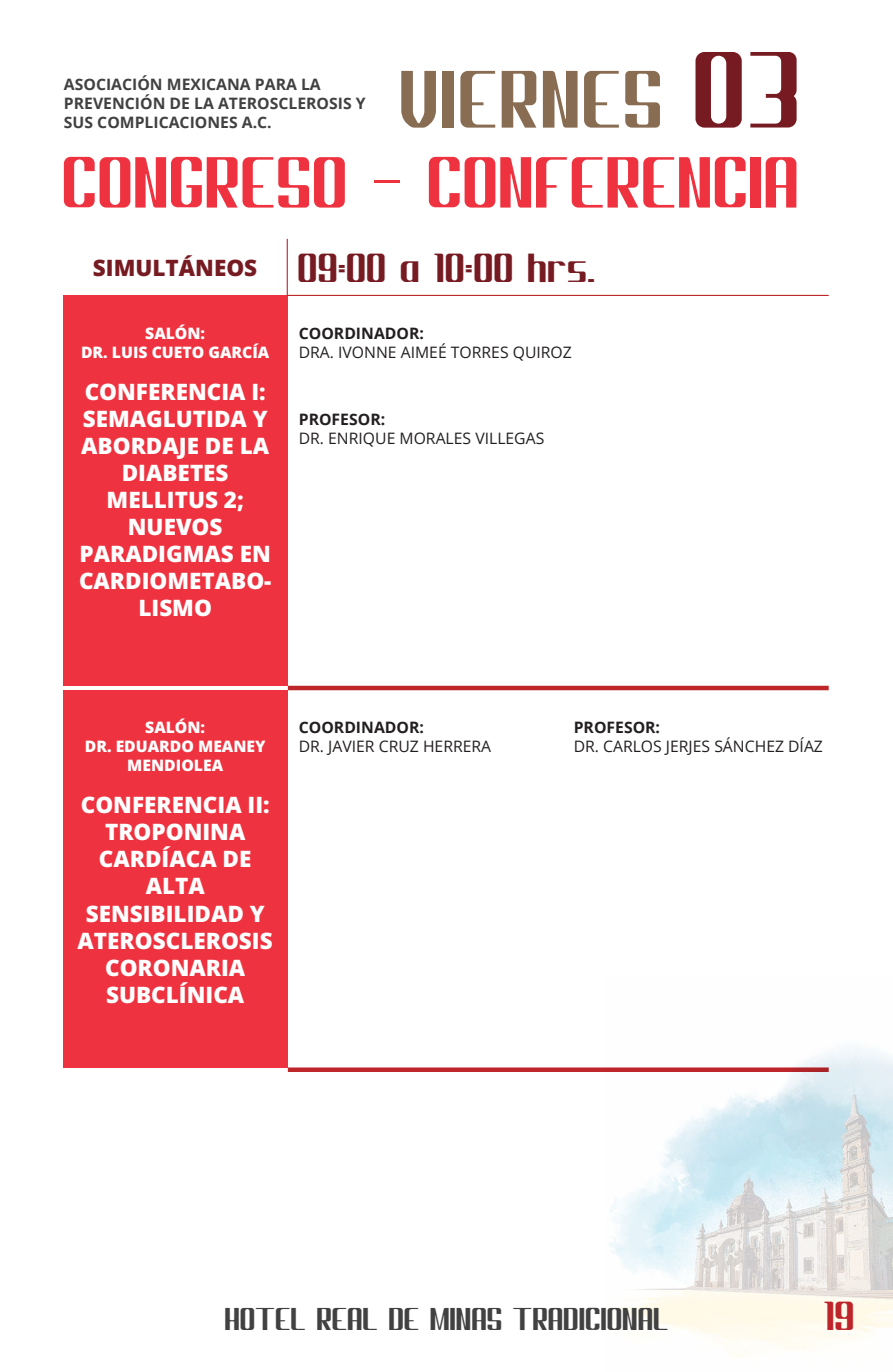
<style>
.page{position:relative;width:893px;height:1372px;background:#fff}
.page>*{position:absolute;margin:0;border:0;box-sizing:border-box;transform-origin:0 0}
.t1{font:81px "Phantom";letter-spacing:.02em;color:#896d53}
.t2{font:72px "Phantom";letter-spacing:.005em;color:#ee323f}
.t3{font:40.5px "Phantom";letter-spacing:.005em;color:#771b22}
.t4{font:40.5px "Phantom";color:#be252b}
.t5{font:31.5px "Phantom";color:#414142}
.t6{font:22.5px/27px "Open Sans";color:#fff;text-align:center}
.t7{font:22.5px "Open Sans";color:#771b22}
.t8{font:15.75px "Open Sans";color:#231f20}
.t9{font:700 15.75px/18.9px "Open Sans";color:#414142}
.t10{font:15.75px/18.9px "Open Sans";color:#fff;text-align:center}
.t11{font:700 15.75px "Open Sans";color:#231f20}
.s1{font-size:108px;color:#771b22}
</style>
<div class="page">
<div style="left:63px;top:296px;width:225px;height:390px;background:#ee323f"></div>
<div style="left:288px;top:685px;width:541px;height:5px;background:#be262b"></div>
<div style="left:63px;top:690px;width:225px;height:377px;background:#ee323f"></div>
<svg style="left:288px;top:1067px;width:318px;height:4px"></svg>
<hr style="left:287px;top:239px;width:1px;height:57px;background:#be262b">
<hr style="left:287px;top:295px;width:542px;height:1px;background:#be262b">
<img style="left:606px;top:1048px;width:287px;height:309px">
<h1 class="t1" style="left:399px;top:71px;width:403px">VIERNES <span class="s1">03</span></h1>
<h2 class="t2" style="left:62px;top:157px;width:738px">CONGRESO - CONFERENCIA</h2>
<p class="t9" style="left:64px;top:74px;width:303px">ASOCIACIÓN MEXICANA PARA LA<br>PREVENCIÓN DE LA ATEROSCLEROSIS Y<br>SUS COMPLICACIONES A.C.</p>
<p class="t7" style="left:93px;top:252px;width:166px">SIMULTÁNEOS</p>
<p class="t10" style="left:81px;top:323px;width:190px">SALÓN:<br>DR. LUIS CUETO GARCÍA</p>
<p class="t6" style="left:79px;top:378px;width:194px">CONFERENCIA I:<br>SEMAGLUTIDA Y<br>ABORDAJE DE LA<br>DIABETES<br>MELLITUS 2;<br>NUEVOS<br>PARADIGMAS EN<br>CARDIOMETABO-<br>LISMO</p>
<h3 class="t3" style="left:298px;top:254px;width:299px">09:00 a 10:00 hrs.</h3>
<p class="t11" style="left:299px;top:322px;width:127px">COORDINADOR:</p>
<p class="t8" style="left:299px;top:341px;width:275px">DRA. IVONNE AIMEÉ TORRES QUIROZ</p>
<p class="t11" style="left:299px;top:408px;width:88px">PROFESOR:</p>
<p class="t8" style="left:299px;top:427px;width:247px">DR. ENRIQUE MORALES VILLEGAS</p>
<p class="t10" style="left:85px;top:717px;width:182px">SALÓN:<br>DR. EDUARDO MEANEY<br>MENDIOLEA</p>
<p class="t6" style="left:78px;top:791px;width:197px">CONFERENCIA II:<br>TROPONINA<br>CARDÍACA DE<br>ALTA<br>SENSIBILIDAD Y<br>ATEROSCLEROSIS<br>CORONARIA<br>SUBCLÍNICA</p>
<p class="t11" style="left:299px;top:716px;width:127px">COORDINADOR:</p>
<p class="t8" style="left:299px;top:735px;width:194px">DR. JAVIER CRUZ HERRERA</p>
<p class="t11" style="left:574px;top:716px;width:88px">PROFESOR:</p>
<p class="t8" style="left:574px;top:735px;width:251px">DR. CARLOS JERJES SÁNCHEZ DÍAZ</p>
<h3 class="t5" style="left:224px;top:1307px;width:446px">HOTEL REAL DE MINAS TRADICIONAL</h3>
<h3 class="t4" style="left:823px;top:1301px;width:32px">19</h3>
</div>
